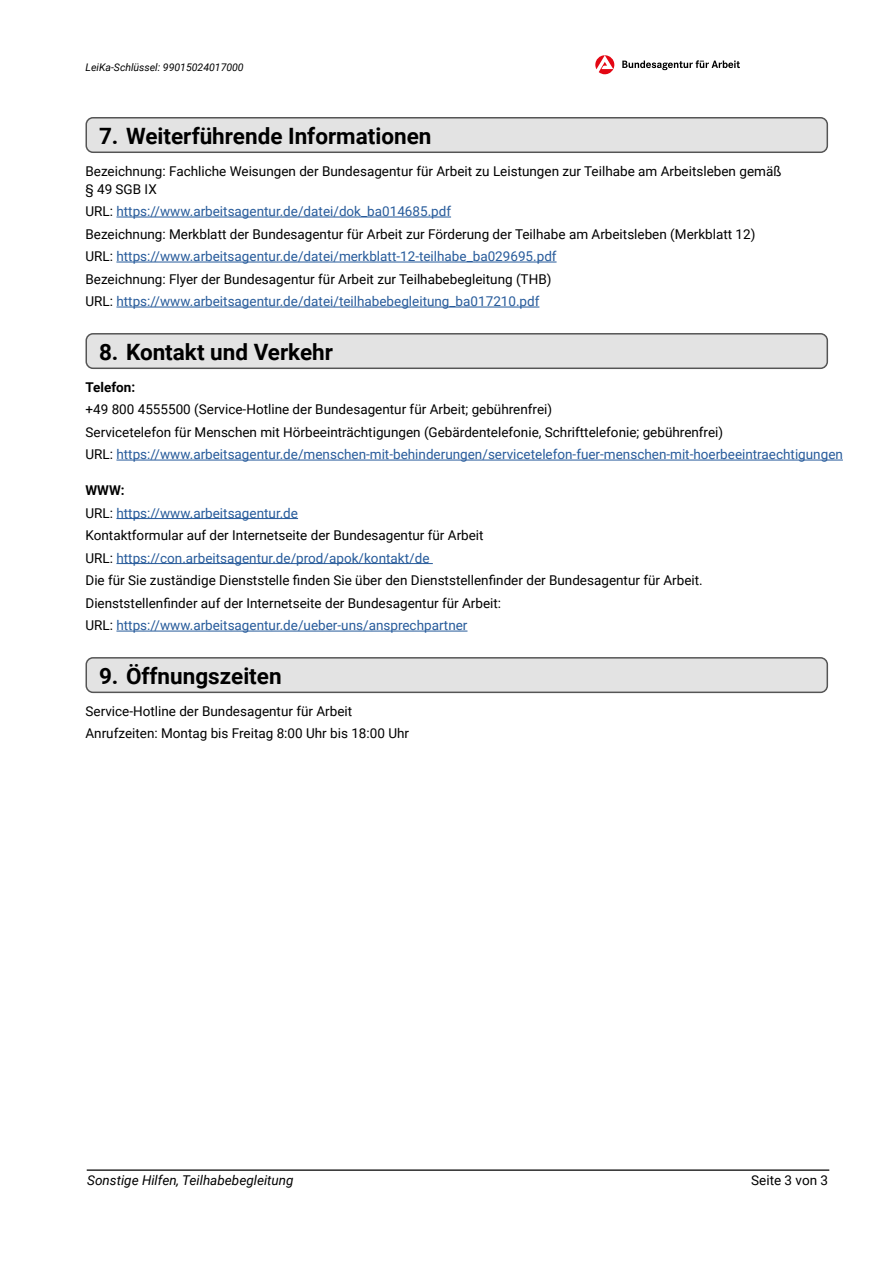
<style>
.page{position:relative;width:893px;height:1263px;background:#fff}
.page>*{position:absolute;margin:0;border:0;box-sizing:border-box;transform-origin:0 0}
.H2-Ueberschrift_K{font:700 22.5px "Roboto";color:#000}
.P-Fliesstext_K{font:13.5px "Roboto";color:#000}
.P-Fliesstext_K-2{font:13.5px "Roboto";color:#275b9b}
.t1{font:italic 13.5px "Roboto";color:#000}
.P-Fliesstext_K-3{font:700 13.5px "Roboto";color:#000}
.P-Versions-Nr_K{font:italic 10.5px "Roboto";color:#000}
.s1{color:#000}
</style>
<div class="page">
<svg style="left:595px;top:55px;width:19px;height:19px"></svg>
<svg style="left:622px;top:60px;width:118px;height:10px"></svg>
<hr style="left:87px;top:1169px;width:742px;height:2px;background:#2b2b2b">
<div style="left:86px;top:118px;width:741px;height:34px;background:#e3e3e3;border-radius:7px"></div>
<div style="left:85px;top:117px;width:743px;height:36px;border:2px solid #555;border-radius:7px"></div>
<hr style="left:116px;top:217px;width:335px;height:1px;background:#275b9b">
<hr style="left:116px;top:307px;width:423px;height:1px;background:#275b9b">
<hr style="left:116px;top:262px;width:441px;height:1px;background:#275b9b">
<div style="left:86px;top:334px;width:741px;height:34px;background:#e3e3e3;border-radius:7px"></div>
<div style="left:86px;top:333px;width:742px;height:36px;border:2px solid #555;border-radius:7px"></div>
<hr style="left:116px;top:518px;width:182px;height:1px;background:#275b9b">
<hr style="left:116px;top:460px;width:727px;height:1px;background:#275b9b">
<hr style="left:116px;top:563px;width:317px;height:1px;background:#275b9b">
<hr style="left:116px;top:631px;width:351px;height:1px;background:#275b9b">
<div style="left:86px;top:658px;width:741px;height:34px;background:#e3e3e3;border-radius:7px"></div>
<div style="left:86px;top:657px;width:742px;height:36px;border:2px solid #555;border-radius:7px"></div>
<p class="P-Versions-Nr_K" style="left:86px;top:60px;width:160px">LeiKa-Schlüssel: 99015024017000</p>
<h2 class="H2-Ueberschrift_K" style="left:99px;top:120px;width:334px">7. Weiterführende Informationen</h2>
<p class="P-Fliesstext_K" style="left:85px;top:161px;width:697px">Bezeichnung: Fachliche Weisungen der Bundesagentur für Arbeit zu Leistungen zur Teilhabe am Arbeitsleben gemäß</p>
<p class="P-Fliesstext_K" style="left:85px;top:179px;width:73px">§ 49 SGB IX</p>
<p class="P-Fliesstext_K-2" style="left:85px;top:202px;width:367px"><span class="s1">URL:</span> https://www.arbeitsagentur.de/datei/dok_ba014685.pdf</p>
<p class="P-Fliesstext_K" style="left:85px;top:224px;width:671px">Bezeichnung: Merkblatt der Bundesagentur für Arbeit zur Förderung der Teilhabe am Arbeitsleben (Merkblatt 12)</p>
<p class="P-Fliesstext_K" style="left:85px;top:269px;width:467px">Bezeichnung: Flyer der Bundesagentur für Arbeit zur Teilhabebegleitung (THB)</p>
<p class="P-Fliesstext_K-2" style="left:85px;top:292px;width:455px"><span class="s1">URL:</span> https://www.arbeitsagentur.de/datei/teilhabebegleitung_ba017210.pdf</p>
<p class="P-Fliesstext_K-2" style="left:85px;top:247px;width:473px"><span class="s1">URL:</span> https://www.arbeitsagentur.de/datei/merkblatt-12-teilhabe_ba029695.pdf</p>
<h2 class="H2-Ueberschrift_K" style="left:99px;top:336px;width:236px">8. Kontakt und Verkehr</h2>
<p class="P-Fliesstext_K-3" style="left:86px;top:377px;width:51px">Telefon:</p>
<p class="P-Fliesstext_K" style="left:86px;top:400px;width:468px">+49 800 4555500 (Service-Hotline der Bundesagentur für Arbeit; gebührenfrei)</p>
<p class="P-Fliesstext_K" style="left:86px;top:422px;width:639px">Servicetelefon für Menschen mit Hörbeeinträchtigungen (Gebärdentelefonie, Schrifttelefonie; gebührenfrei)</p>
<p class="P-Fliesstext_K-2" style="left:86px;top:445px;width:759px"><span class="s1">URL:</span> https://www.arbeitsagentur.de/menschen-mit-behinderungen/servicetelefon-fuer-menschen-mit-hoerbeeintraechtigungen</p>
<p class="P-Fliesstext_K-3" style="left:86px;top:481px;width:41px">WWW:</p>
<p class="P-Fliesstext_K-2" style="left:86px;top:503px;width:214px"><span class="s1">URL:</span> https://www.arbeitsagentur.de</p>
<p class="P-Fliesstext_K" style="left:86px;top:526px;width:400px">Kontaktformular auf der Internetseite der Bundesagentur für Arbeit</p>
<p class="P-Fliesstext_K-2" style="left:86px;top:548px;width:345px"><span class="s1">URL:</span> https://con.arbeitsagentur.de/prod/apok/kontakt/de</p>
<p class="P-Fliesstext_K" style="left:86px;top:571px;width:619px">Die für Sie zuständige Dienststelle finden Sie über den Dienststellenfinder der Bundesagentur für Arbeit.</p>
<p class="P-Fliesstext_K" style="left:86px;top:593px;width:417px">Dienststellenfinder auf der Internetseite der Bundesagentur für Arbeit:</p>
<p class="P-Fliesstext_K-2" style="left:86px;top:616px;width:383px"><span class="s1">URL:</span> https://www.arbeitsagentur.de/ueber-uns/ansprechpartner</p>
<h2 class="H2-Ueberschrift_K" style="left:99px;top:660px;width:184px">9. Öffnungszeiten</h2>
<p class="P-Fliesstext_K" style="left:86px;top:701px;width:268px">Service-Hotline der Bundesagentur für Arbeit</p>
<p class="P-Fliesstext_K" style="left:85px;top:724px;width:325px">Anrufzeiten: Montag bis Freitag 8:00 Uhr bis 18:00 Uhr</p>
<p class="t1" style="left:87px;top:1170px;width:208px">Sonstige Hilfen, Teilhabebegleitung</p>
<p class="P-Fliesstext_K" style="left:751px;top:1170px;width:78px">Seite 3 von 3</p>
</div>
